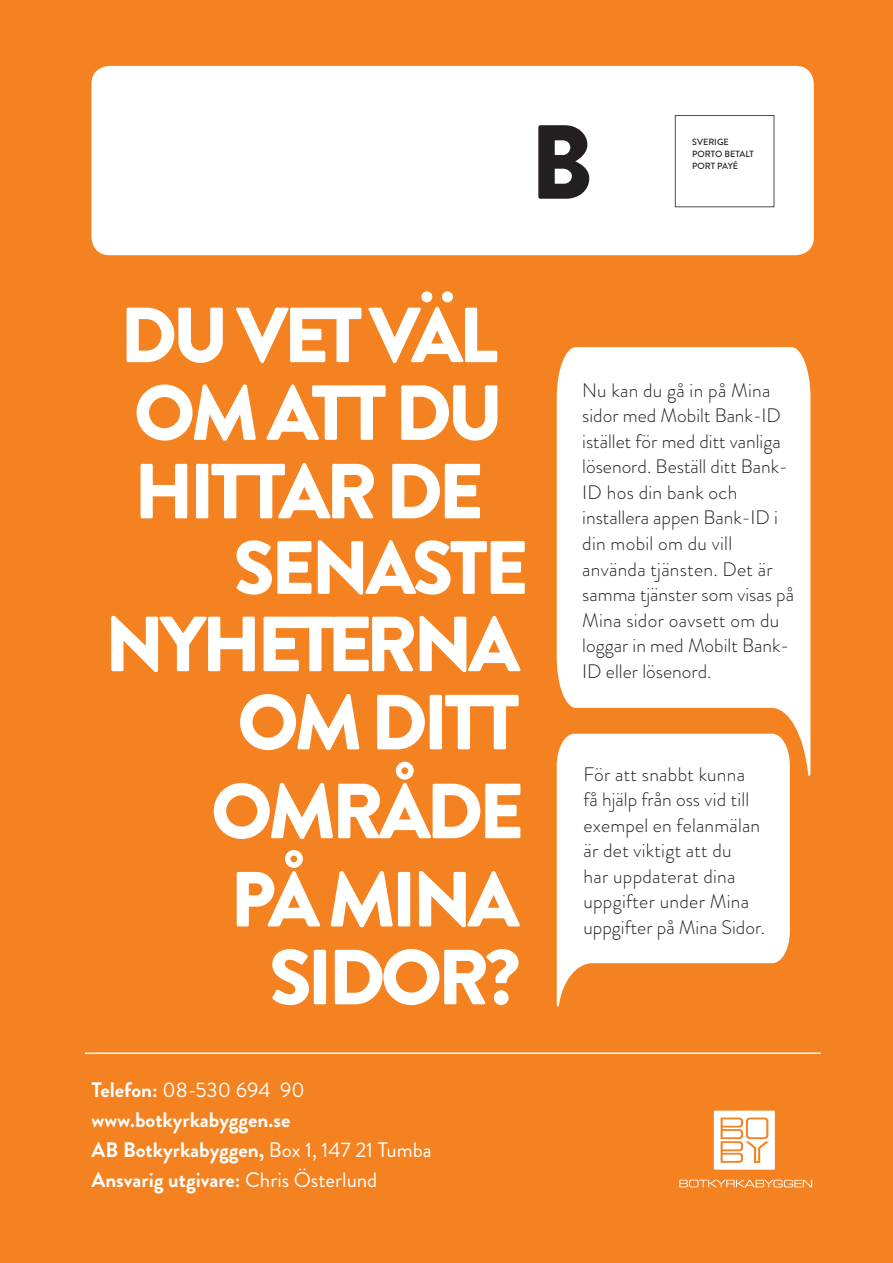
<style>
.page{position:relative;width:893px;height:1263px;background:#f58220}
.page>*{position:absolute;margin:0;border:0;box-sizing:border-box;transform-origin:0 0}
.t1{font:900 105px "Brandon Grotesque";color:#231f20}
.t2{font:900 77.85px "Brandon Grotesque";letter-spacing:-.06em;color:#fff}
.t3{font:900 75.45px "Brandon Grotesque";letter-spacing:-.05em;color:#fff}
.t4{font:700 21px/30px "Brandon Grotesque";color:#fff}
.t5{font:300 19.5px/25.5px "Brandon Grotesque";color:#231f20}
.t6{font:500 9px/12px "Brandon Grotesque";color:#231f20}
.s1{font-weight:400}
</style>
<div class="page">
<svg style="left:557px;top:347px;width:253px;height:431px"></svg>
<svg style="left:557px;top:734px;width:233px;height:274px"></svg>
<svg style="left:679px;top:1179px;width:133px;height:8px"></svg>
<svg style="left:714px;top:1110px;width:61px;height:60px"></svg>
<hr style="left:85px;top:1052px;width:736px;height:2px;background:#fff">
<div style="left:92px;top:66px;width:722px;height:189px;background:#fff;border-radius:18px"></div>
<p class="t1" style="left:529px;top:88px;width:66px">B</p>
<p class="t6" style="left:692px;top:136px;width:63px">SVERIGE<br>PORTO BETALT<br>PORT PAYÉ</p>
<p class="t2" style="left:120px;top:280px;width:380px">DU VET VÄL</p>
<p class="t2" style="left:134px;top:358px;width:371px">OM ATT DU</p>
<p class="t2" style="left:134px;top:436px;width:351px">HITTAR DE</p>
<p class="t3" style="left:233px;top:514px;width:296px">SENASTE</p>
<p class="t2" style="left:105px;top:589px;width:417px">NYHETERNA</p>
<p class="t2" style="left:237px;top:667px;width:284px">OM DITT</p>
<p class="t2" style="left:211px;top:756px;width:315px">OMRÅDE</p>
<p class="t5" style="left:583px;top:761px;width:178px">För att snabbt kunna få hjälp från oss vid till exempel en felanmälan är det viktigt att du har uppdaterat dina uppgifter under Mina</p>
<p class="t5" style="left:582px;top:378px;width:213px">Nu kan du gå in på Mina sidor med Mobilt Bank-ID istället för med ditt vanliga lösenord. Beställ ditt Bank-<br>ID hos din bank och installera appen Bank-ID i din mobil om du vill använda tjänsten. Det är samma tjänster som visas på<br>Mina sidor oavsett om du loggar in med Mobilt Bank-<br>ID eller lösenord.</p>
<p class="t2" style="left:230px;top:844px;width:291px">PÅ MINA</p>
<p class="t5" style="left:583px;top:914px;width:183px">uppgifter på Mina Sidor.</p>
<p class="t2" style="left:269px;top:922px;width:253px">SIDOR?</p>
<p class="t4" style="left:92px;top:1075px;width:342px">Telefon: <span class="s1">08-530 694 90 </span>www.botkyrkabyggen.se<br>AB Botkyrkabyggen, <span class="s1">Box 1, 147 21 Tumba<br></span>Ansvarig utgivare: <span class="s1">Chris Österlund</span></p>
</div>
